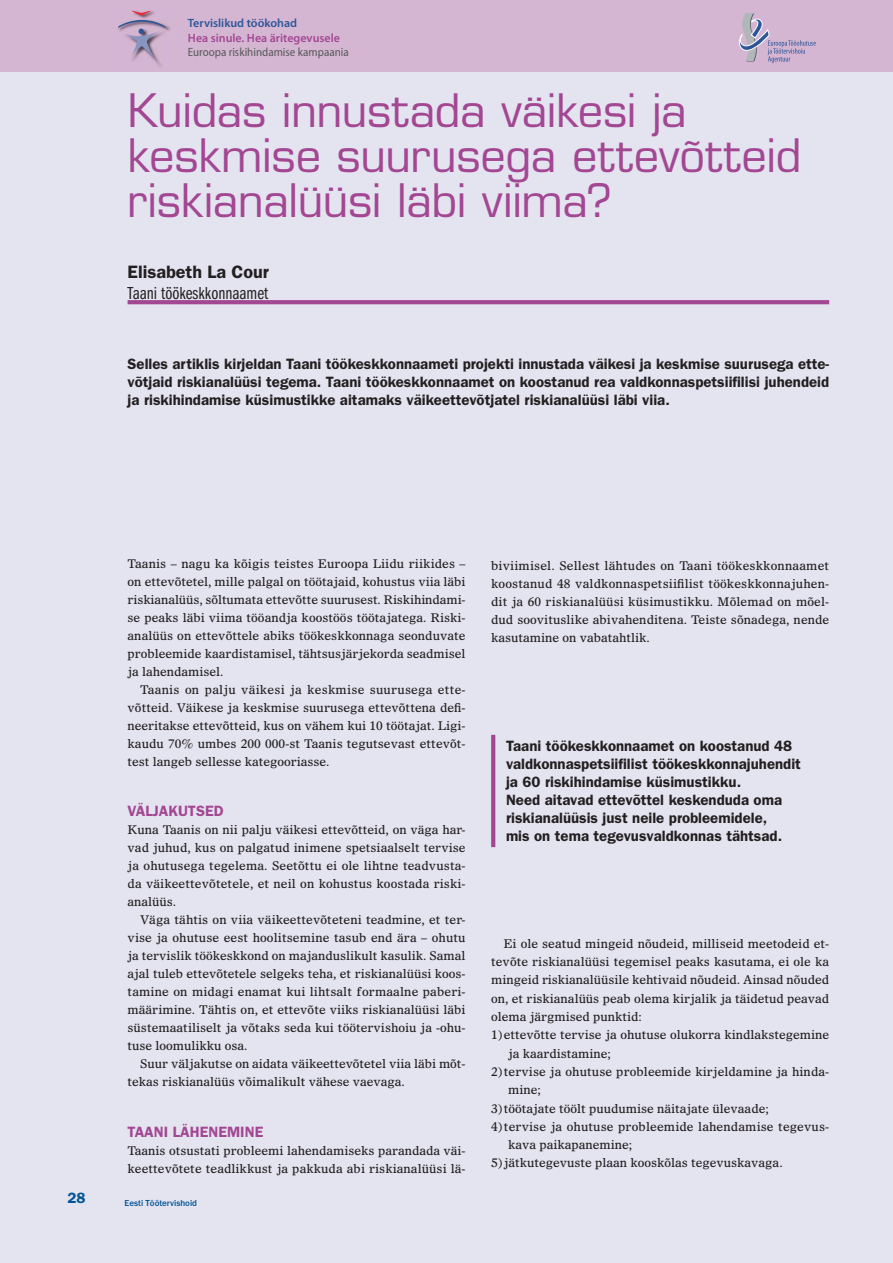
<style>
.page{position:relative;width:893px;height:1263px;background:#fff}
.page>*{position:absolute;margin:0;border:0;box-sizing:border-box;transform-origin:0 0}
.t1{font:45px/45px "Eurostile LT Std";letter-spacing:-.01em;color:#a34793}
.t2{font:18px "ITC Franklin Gothic Std Bk Cp";color:#231f20}
.t3{font:600 18px "ITC Franklin Gothic Std";color:#231f20}
.t4{font:600 15px/18px "ITC Franklin Gothic Std";color:#231f20;text-align:justify}
.t5{font:600 15px "ITC Franklin Gothic Std";color:#a34793}
.t6{font:600 15px "ITC Franklin Gothic Std";color:#005496}
.t7{font:12px/18px "Olympian LT Std";color:#231f20;text-align:justify}
.t8{font:semi-condensed 12px "Myriad Pro";color:#58595b}
.t9{font:600 12px "Myriad Pro";color:#a34793}
.t10{font:600 12px "Myriad Pro";color:#2e5598}
.t11{font:500 9px "Franklin Gothic";color:#005496}
</style>
<div class="page">
<div style="left:0;top:64px;width:893px;height:1199px;background:#e4e4f0"></div>
<div style="left:0;top:0;width:893px;height:71px;background:#d5b6d2"></div>
<img style="left:132px;top:10px;width:38px;height:57px">
<svg style="left:118px;top:11px;width:47px;height:52px"></svg>
<svg style="left:739px;top:13px;width:77px;height:50px"></svg>
<svg style="left:128px;top:300px;width:701px;height:4px;background:#a44a95"></svg>
<svg style="left:491px;top:735px;width:4px;height:112px"></svg>
<p class="t10" style="left:188px;top:19px;width:111px">Tervislikud töökohad</p>
<p class="t9" style="left:188px;top:33px;width:154px">Hea sinule. Hea äritegevusele</p>
<p class="t8" style="left:188px;top:45px;width:162px">Euroopa riskihindamise kampaania</p>
<h1 class="t1" style="left:128px;top:93px;width:675px">Kuidas innustada väikesi ja keskmise suurusega ettevõtteid riskianalüüsi läbi viima?</h1>
<h2 class="t3" style="left:128px;top:265px;width:143px">Elisabeth La Cour</h2>
<h2 class="t2" style="left:128px;top:286px;width:142px">Taani töökeskkonnaamet</h2>
<p class="t4" style="left:128px;top:356px;width:703px">Selles artiklis kirjeldan Taani töökeskkonnaameti projekti innustada väikesi ja keskmise suurusega ette&shy;võtjaid riskianalüüsi tegema. Taani töökeskkonnaamet on koostanud rea valdkonnaspetsiifilisi juhendeid ja riskihindamise küsimustikke aitamaks väikeettevõtjatel riskianalüüsi läbi viia.</p>
<p class="t7" style="left:128px;top:555px;width:340px">Taanis – nagu ka kõigis teistes Euroopa Liidu riikides – on ettevõtetel, mille palgal on töötajaid, kohustus viia läbi riskianalüüs, sõltumata ettevõtte suurusest. Riskihindami&shy;se peaks läbi viima tööandja koostöös töötajatega. Riski&shy;analüüs on ettevõttele abiks töökeskkonnaga seonduvate probleemide kaardistamisel, tähtsusjärjekorda seadmisel ja lahendamisel.</p>
<p class="t7" style="left:128px;top:681px;width:340px;text-indent:13px">Taanis on palju väikesi ja keskmise suurusega ette&shy;võtteid. Väikese ja keskmise suurusega ettevõttena defi&shy;neeritakse ettevõtteid, kus on vähem kui 10 töötajat. Ligi&shy;kaudu 70% umbes 200 000-st Taanis tegutsevast ettevõt&shy;test langeb sellesse kategooriasse.</p>
<p class="t5" style="left:128px;top:805px;width:98px">VÄLJAKUTSED</p>
<p class="t7" style="left:128px;top:821px;width:340px">Kuna Taanis on nii palju väikesi ettevõtteid, on väga har&shy;vad juhud, kus on palgatud inimene spetsiaalselt tervise ja ohutusega tegelema. Seetõttu ei ole lihtne teadvusta&shy;da väikeettevõtetele, et neil on kohustus koostada riski&shy;analüüs.</p>
<p class="t7" style="left:128px;top:911px;width:340px;text-indent:13px">Väga tähtis on viia väikeettevõteteni teadmine, et ter&shy;vise ja ohutuse eest hoolitsemine tasub end ära – ohutu ja tervislik töökeskkond on majanduslikult kasulik. Samal ajal tuleb ettevõtetele selgeks teha, et riskianalüüsi koos&shy;tamine on midagi enamat kui lihtsalt formaalne paberi&shy;määrimine. Tähtis on, et ettevõte viiks riskianalüüsi läbi süstemaatiliselt ja võtaks seda kui töötervishoiu ja -ohu&shy;tuse loomulikku osa.</p>
<p class="t7" style="left:128px;top:1055px;width:340px;text-indent:13px">Suur väljakutse on aidata väikeettevõtetel viia läbi mõt&shy;tekas riskianalüüs võimalikult vähese vaevaga.</p>
<p class="t5" style="left:128px;top:1126px;width:137px">TAANI LÄHENEMINE</p>
<p class="t7" style="left:128px;top:1142px;width:340px">Taanis otsustati probleemi lahendamiseks parandada väi&shy;keettevõtete teadlikkust ja pakkuda abi riskianalüüsi lä-</p>
<p class="t6" style="left:68px;top:1192px;width:19px">28</p>
<p class="t11" style="left:125px;top:1200px;width:74px">Eesti Töötervishoid</p>
<p class="t7" style="left:491px;top:558px;width:340px">biviimisel. Sellest lähtudes on Taani töökeskkonnaamet koostanud 48 valdkonnaspetsiifilist töökeskkonnajuhen&shy;dit ja 60 riskianalüüsi küsimustikku. Mõlemad on mõel&shy;dud soovituslike abivahenditena. Teiste sõnadega, nende kasutamine on vabatahtlik.</p>
<p class="t4" style="left:506px;top:738px;width:296px;text-align:left">Taani töökeskkonnaamet on koostanud 48 valdkonnaspetsiifilist töökeskkonnajuhendit ja 60 riskihindamise küsimustikku.<br>Need aitavad ettevõttel keskenduda oma riskianalüüsis just neile probleemidele,<br>mis on tema tegevusvaldkonnas tähtsad.</p>
<p class="t7" style="left:491px;top:936px;width:340px;text-indent:13px">Ei ole seatud mingeid nõudeid, milliseid meetodeid et&shy;tevõte riskianalüüsi tegemisel peaks kasutama, ei ole ka mingeid riskianalüüsile kehtivaid nõudeid. Ainsad nõuded on, et riskianalüüs peab olema kirjalik ja täidetud peavad olema järgmised punktid:</p>
<p class="t7" style="left:508px;top:1027px;width:323px;text-indent:-17px">1) ettevõtte tervise ja ohutuse olukorra kindlakstegemine ja kaardistamine;</p>
<p class="t7" style="left:508px;top:1063px;width:323px;text-indent:-17px">2) tervise ja ohutuse probleemide kirjeldamine ja hinda&shy;mine;</p>
<p class="t7" style="left:491px;top:1100px;width:279px">3) töötajate töölt puudumise näitajate ülevaade;</p>
<p class="t7" style="left:508px;top:1118px;width:323px;text-indent:-17px">4) tervise ja ohutuse probleemide lahendamise tegevus&shy;kava paikapanemine;</p>
<p class="t7" style="left:491px;top:1155px;width:293px">5) jätkutegevuste plaan kooskõlas tegevuskavaga.</p>
</div>
